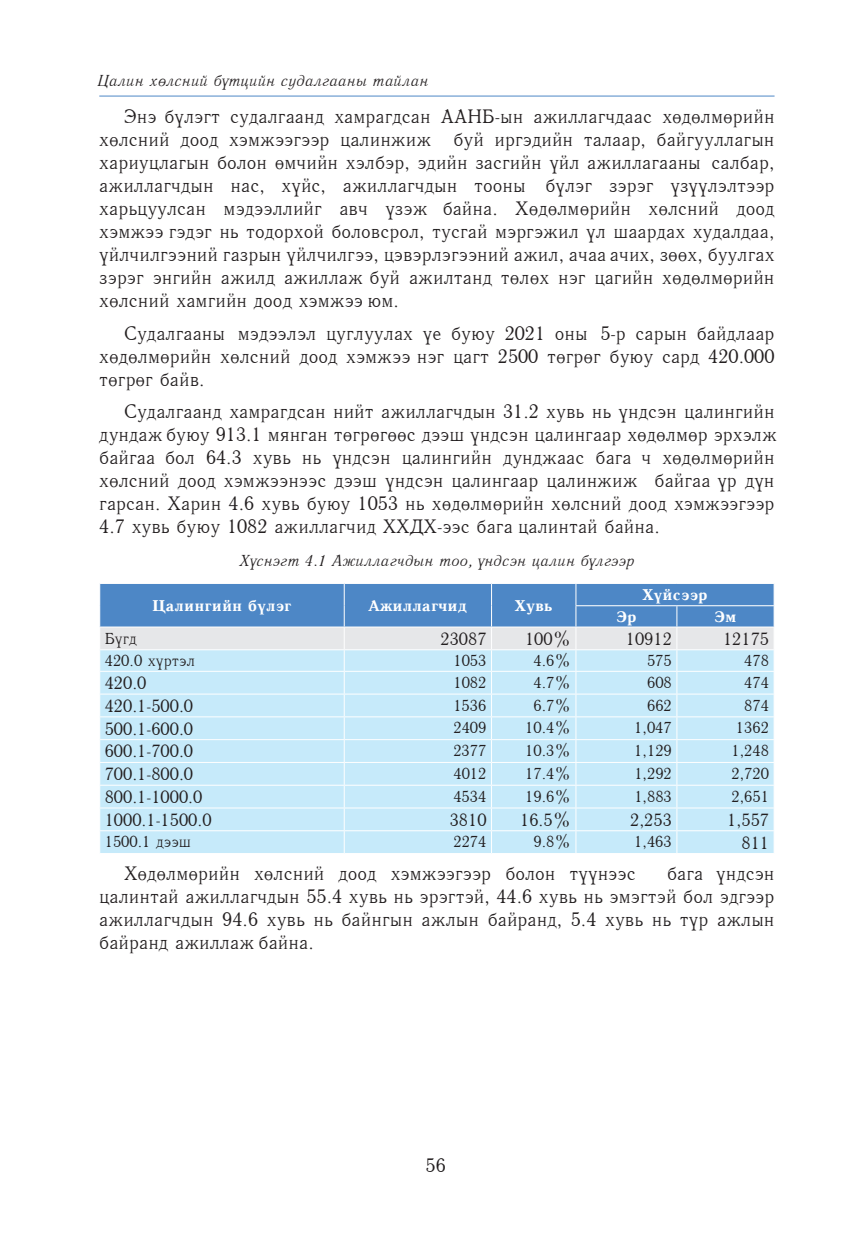
<style>
.page{position:relative;width:868px;height:1241px;background:#fff}
.page>*{position:absolute;margin:0;border:0;box-sizing:border-box;transform-origin:0 0}
.body_text{font:19.25px/22.9px "Mogul Antiqua";color:#231f20;text-align:justify}
.table_text{font:17.5px "Mogul Antiqua";color:#231f20}
.table_text-2{font:15.75px "Mogul Antiqua";color:#231f20}
.zurag_tailbar{font:italic 15.75px "Mogul Antiqua";color:#231f20}
.table_text-3{font:700 15.75px "Mogul Antiqua";color:#fff}
</style>
<div class="page">
<hr style="left:99px;top:96px;width:675px;height:1px;background:#4d87c6">
<svg style="left:99px;top:583px;width:675px;height:270px;background:#bcddf1"></svg>
<p class="zurag_tailbar" style="left:97px;top:72px;width:333px">Цалин хөлсний бүтцийн судалгааны тайлан</p>
<p class="body_text" style="left:99px;top:106px;width:676px;text-indent:25px">Энэ бүлэгт судалгаанд хамрагдсан ААНБ-ын ажиллагчдаас хөдөлмөрийн хөлсний доод хэмжээгээр цалинжиж буй иргэдийн талаар, байгууллагын хариуцлагын болон өмчийн хэлбэр, эдийн засгийн үйл ажиллагааны салбар, ажиллагчдын нас, хүйс, ажиллагчдын тооны бүлэг зэрэг үзүүлэлтээр харьцуулсан мэдээллийг авч үзэж байна. Хөдөлмөрийн хөлсний доод хэмжээ гэдэг нь тодорхой боловсрол, тусгай мэргэжил үл шаардах худалдаа, үйлчилгээний газрын үйлчилгээ, цэвэрлэгээний ажил, ачаа ачих, зөөх, буулгах зэрэг энгийн ажилд ажиллаж буй ажилтанд төлөх нэг цагийн хөдөлмөрийн хөлсний хамгийн доод хэмжээ юм.</p>
<p class="body_text" style="left:99px;top:322px;width:676px;text-indent:25px">Судалгааны мэдээлэл цуглуулах үе буюу 2021 оны 5-р сарын байдлаар хөдөлмөрийн хөлсний доод хэмжээ нэг цагт 2500 төгрөг буюу сард 420.000 төгрөг байв.</p>
<p class="body_text" style="left:99px;top:400px;width:679px;text-align:left;text-indent:25px">Судалгаанд хамрагдсан нийт ажиллагчдын 31.2 хувь нь үндсэн цалингийн дундаж буюу 913.1 мянган төгрөгөөс дээш үндсэн цалингаар хөдөлмөр эрхэлж байгаа бол 64.3 хувь нь үндсэн цалингийн дунджаас бага ч хөдөлмөрийн хөлсний доод хэмжээнээс дээш үндсэн цалингаар цалинжиж байгаа үр дүн гарсан. Харин 4.6 хувь буюу 1053 нь хөдөлмөрийн хөлсний доод хэмжээгээр 4.7 хувь буюу 1082 ажиллагчид ХХДХ-ээс бага цалинтай байна.</p>
<p class="zurag_tailbar" style="left:239px;top:552px;width:397px">Хүснэгт 4.1 Ажиллагчдын тоо, үндсэн цалин бүлгээр</p>
<p class="table_text-3" style="left:152px;top:597px;width:141px">Цалингийн бүлэг</p>
<p class="table_text-3" style="left:368px;top:597px;width:100px">Ажиллагчид</p>
<p class="table_text-3" style="left:514px;top:597px;width:39px">Хувь</p>
<p class="table_text-3" style="left:642px;top:586px;width:67px">Хүйсээр</p>
<p class="table_text-3" style="left:616px;top:608px;width:22px">Эр</p>
<p class="table_text-3" style="left:714px;top:608px;width:24px">Эм</p>
<p class="table_text-2" style="left:105px;top:629px;width:33px">Бүгд</p>
<p class="table_text" style="left:440px;top:629px;width:48px">23087</p>
<p class="table_text" style="left:525px;top:629px;width:47px">100%</p>
<p class="table_text" style="left:625px;top:629px;width:48px">10912</p>
<p class="table_text" style="left:722px;top:629px;width:48px">12175</p>
<p class="table_text-2" style="left:105px;top:652px;width:92px">420.0 хүртэл</p>
<p class="table_text-2" style="left:453px;top:652px;width:35px">1053</p>
<p class="table_text-2" style="left:533px;top:652px;width:39px">4.6%</p>
<p class="table_text-2" style="left:646px;top:652px;width:26px">575</p>
<p class="table_text-2" style="left:744px;top:652px;width:26px">478</p>
<p class="table_text" style="left:105px;top:673px;width:43px">420.0</p>
<p class="table_text-2" style="left:453px;top:673px;width:35px">1082</p>
<p class="table_text-2" style="left:533px;top:673px;width:39px">4.7%</p>
<p class="table_text-2" style="left:646px;top:673px;width:26px">608</p>
<p class="table_text-2" style="left:744px;top:673px;width:26px">474</p>
<p class="table_text" style="left:105px;top:696px;width:90px">420.1-500.0</p>
<p class="table_text-2" style="left:453px;top:696px;width:35px">1536</p>
<p class="table_text-2" style="left:533px;top:696px;width:39px">6.7%</p>
<p class="table_text-2" style="left:646px;top:696px;width:26px">662</p>
<p class="table_text-2" style="left:744px;top:696px;width:26px">874</p>
<p class="table_text" style="left:105px;top:719px;width:90px">500.1-600.0</p>
<p class="table_text-2" style="left:453px;top:719px;width:35px">2409</p>
<p class="table_text-2" style="left:525px;top:719px;width:47px">10.4%</p>
<p class="table_text-2" style="left:634px;top:719px;width:39px">1,047</p>
<p class="table_text-2" style="left:735px;top:719px;width:35px">1362</p>
<p class="table_text" style="left:105px;top:742px;width:90px">600.1-700.0</p>
<p class="table_text-2" style="left:453px;top:742px;width:35px">2377</p>
<p class="table_text-2" style="left:525px;top:742px;width:47px">10.3%</p>
<p class="table_text-2" style="left:634px;top:742px;width:39px">1,129</p>
<p class="table_text-2" style="left:731px;top:742px;width:39px">1,248</p>
<p class="table_text" style="left:105px;top:764px;width:90px">700.1-800.0</p>
<p class="table_text-2" style="left:453px;top:765px;width:35px">4012</p>
<p class="table_text-2" style="left:525px;top:765px;width:47px">17.4%</p>
<p class="table_text-2" style="left:634px;top:765px;width:39px">1,292</p>
<p class="table_text-2" style="left:731px;top:765px;width:39px">2,720</p>
<p class="table_text" style="left:105px;top:787px;width:99px">800.1-1000.0</p>
<p class="table_text-2" style="left:453px;top:787px;width:35px">4534</p>
<p class="table_text-2" style="left:525px;top:787px;width:47px">19.6%</p>
<p class="table_text-2" style="left:634px;top:787px;width:39px">1,883</p>
<p class="table_text-2" style="left:731px;top:787px;width:39px">2,651</p>
<p class="table_text" style="left:105px;top:810px;width:108px">1000.1-1500.0</p>
<p class="table_text" style="left:449px;top:810px;width:38px">3810</p>
<p class="table_text" style="left:520px;top:810px;width:52px">16.5%</p>
<p class="table_text" style="left:630px;top:810px;width:43px">2,253</p>
<p class="table_text" style="left:727px;top:810px;width:43px">1,557</p>
<p class="table_text-2" style="left:105px;top:833px;width:88px">1500.1 дээш</p>
<p class="table_text-2" style="left:453px;top:833px;width:35px">2274</p>
<p class="table_text-2" style="left:533px;top:833px;width:39px">9.8%</p>
<p class="table_text-2" style="left:634px;top:833px;width:39px">1,463</p>
<p class="table_text" style="left:741px;top:833px;width:29px">811</p>
<p class="body_text" style="left:124px;top:862px;width:513px">Хөдөлмөрийн хөлсний доод хэмжээгээр болон түүнээс</p>
<p class="body_text" style="left:99px;top:862px;width:676px;text-indent:567px">бага үндсэн цалинтай ажиллагчдын 55.4 хувь нь эрэгтэй, 44.6 хувь нь эмэгтэй бол эдгээр ажиллагчдын 94.6 хувь нь байнгын ажлын байранд, 5.4 хувь нь түр ажлын байранд ажиллаж байна.</p>
<p class="body_text" style="left:425px;top:1153px;width:22px">56</p>
</div>
